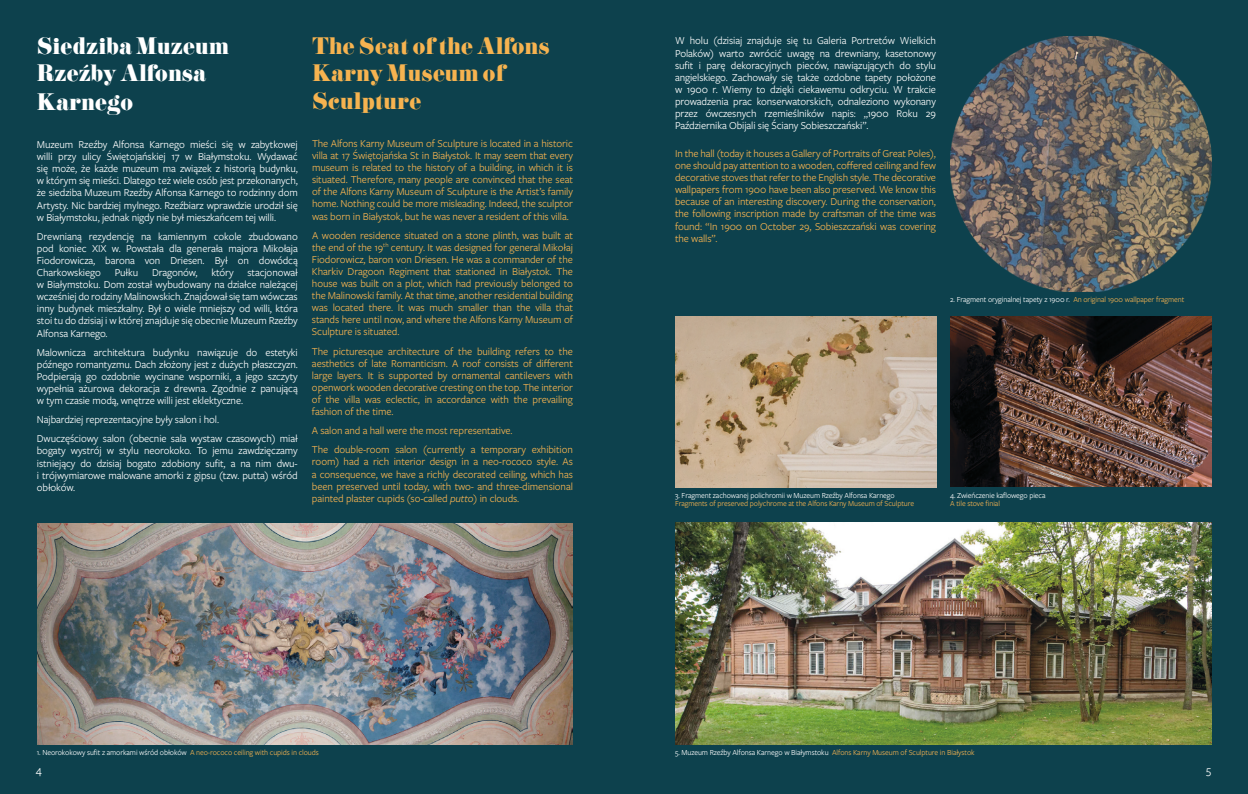
<style>
.page{position:relative;width:1248px;height:794px;background:#fff}
.page>*{position:absolute;margin:0;border:0;box-sizing:border-box;transform-origin:0 0}
.t1{font:25px/27.5px "Didoni URWD";letter-spacing:-.01em;color:#f6b350}
.t2{font:25px/28px "Didoni URWD";letter-spacing:-.01em;color:#fff}
.t3{font:12px "Freight Sans Pro";color:#fff}
.t4{font:11px/12.1px "Freight Sans Pro";letter-spacing:-.01em;color:#f6b350;text-align:justify}
.t5{font:11px/12.1px "Freight Sans Pro";letter-spacing:-.01em;color:#fff;text-align:justify}
.t6{font:8px "Freight Sans Pro";letter-spacing:-.01em;color:#fff}
.t7{font:8px "Freight Sans Pro";letter-spacing:-.01em;color:#f6b350}
.s1{font-style:italic}
.s2{color:#f6b350}
</style>
<div class="page">
<div style="left:0;top:0;width:632px;height:794px;background:#0d414d"></div>
<img style="left:38px;top:523px;width:535px;height:221px">
<div style="left:624px;top:0;width:623px;height:794px;background:#0d414d"></div>
<img style="left:675px;top:523px;width:535px;height:221px">
<img style="left:950px;top:317px;width:260px;height:170px">
<img style="left:950px;top:37px;width:260px;height:254px">
<img style="left:675px;top:317px;width:260px;height:170px">
<p class="t2" style="left:37px;top:32px;width:194px">Siedziba Muzeum<br>Rzeźby Alfonsa<br>Karnego</p>
<p class="t5" style="left:37px;top:138px;width:262px">Muzeum Rzeźby Alfonsa Karnego mieści się w zabytkowej willi przy ulicy Świętojańskiej 17 w Białymstoku. Wydawać się może, że każde muzeum ma związek z historią budynku, w którym się mieści. Dlatego też wiele osób jest przekonanych, że siedziba Muzeum Rzeźby Alfonsa Karnego to rodzinny dom Artysty. Nic bardziej mylnego. Rzeźbiarz wprawdzie urodził się w Białymstoku, jednak nigdy nie był mieszkańcem tej willi.</p>
<p class="t5" style="left:37px;top:230px;width:262px">Drewnianą rezydencję na kamiennym cokole zbudowano pod koniec XIX w. Powstała dla generała majora Mikołaja Fiodorowicza, barona von Driesen. Był on dowódcą Charkowskiego</p>
<p class="t5" style="left:115px;top:266px;width:25px">Pułku</p>
<p class="t5" style="left:152px;top:266px;width:47px">Dragonów,</p>
<p class="t5" style="left:211px;top:266px;width:24px">który</p>
<p class="t5" style="left:37px;top:266px;width:262px;text-indent:210px">stacjonował w Białymstoku. Dom został wybudowany na działce należącej wcześniej do rodziny Malinowskich. Znajdował się tam wówczas inny budynek mieszkalny. Był o wiele mniejszy od willi, która stoi tu do dzisiaj i w której znajduje się obecnie Muzeum Rzeźby Alfonsa Karnego.</p>
<p class="t5" style="left:37px;top:345px;width:262px">Malownicza architektura budynku nawiązuje do estetyki późnego romantyzmu. Dach złożony jest z dużych płaszczyzn.<br>Podpierają go ozdobnie wycinane wsporniki, a jego szczyty wypełnia ażurowa dekoracja z drewna. Zgodnie z panującą w tym czasie modą, wnętrze willi jest eklektyczne.</p>
<p class="t5" style="left:37px;top:409px;width:262px;line-height:19.1px">Najbardziej reprezentacyjne były salon i hol.<br>Dwuczęściowy salon (obecnie sala wystaw czasowych) miał</p>
<p class="t5" style="left:37px;top:444px;width:262px">bogaty wystrój w stylu neorokoko. To jemu zawdzięczamy istniejący do dzisiaj bogato zdobiony sufit, a na nim dwu&shy;i trójwymiarowe malowane amorki z gipsu (tzw. putta) wśród obłoków.</p>
<p class="t1" style="left:312px;top:32px;width:239px">The Seat of the Alfons<br>Karny Museum of<br>Sculpture</p>
<p class="t4" style="left:312px;top:137px;width:262px">The Alfons Karny Museum of Sculpture is located in a historic villa at 17 Świętojańska St in Białystok. It may seem that every museum is related to the history of a building, in which it is situated. Therefore, many people are convinced that the seat of the Alfons Karny Museum of Sculpture is the Artist’s family home. Nothing could be more misleading. Indeed, the sculptor was born in Białystok, but he was never a resident of this villa.</p>
<p class="t4" style="left:312px;top:228px;width:262px">A wooden residence situated on a stone plinth, was built at the end of the 19<sup>th</sup> century. It was designed for general Mikołaj Fiodorowicz, baron von Driesen. He was a commander of the Kharkiv Dragoon Regiment that stationed in Białystok. The house was built on a plot, which had previously belonged to the Malinowski family. At that time, another residential building was located there. It was much smaller than the villa that stands here until now, and where the Alfons Karny Museum of Sculpture is situated.</p>
<p class="t4" style="left:312px;top:344px;width:262px">The picturesque architecture of the building refers to the aesthetics of late Romanticism. A roof consists of different large layers. It is supported by ornamental cantilevers with openwork wooden decorative cresting on the top. The interior of the villa was eclectic, in accordance with the prevailing fashion of the time.</p>
<p class="t4" style="left:312px;top:420px;width:262px;line-height:19.1px">A salon and a hall were the most representative.<br>The double-room salon (currently a temporary exhibition</p>
<p class="t4" style="left:312px;top:455px;width:262px">room) had a rich interior design in a neo-rococo style. As a consequence, we have a richly decorated ceiling, which has been preserved until today, with two- and three-dimensional painted plaster cupids (so-called <span class="s1">putto</span>) in clouds.</p>
<p class="t6" style="left:37px;top:746px;width:283px">1. Neorokokowy sufit z amorkami wśród obłoków <span class="s2">A neo-rococo ceiling with cupids in clouds</span></p>
<p class="t3" style="left:36px;top:762px;width:8px">4</p>
<p class="t5" style="left:675px;top:34px;width:262px">W holu (dzisiaj znajduje się tu Galeria Portretów Wielkich Polaków) warto zwrócić uwagę na drewniany, kasetonowy sufit i parę dekoracyjnych pieców, nawiązujących do stylu angielskiego. Zachowały się także ozdobne tapety położone w 1900 r. Wiemy to dzięki ciekawemu odkryciu. W trakcie prowadzenia prac konserwatorskich, odnaleziono wykonany przez ówczesnych rzemieślników napis: „1900 Roku 29<br>Października Obijali się Ściany Sobieszczański”.</p>
<p class="t4" style="left:675px;top:147px;width:262px">In the hall (today it houses a Gallery of Portraits of Great Poles), one should pay attention to a wooden, coffered ceiling and few decorative stoves that refer to the English style. The decorative wallpapers from 1900 have been also preserved. We know this because of an interesting discovery. During the conservation, the following inscription made by craftsman of the time was found: “In 1900 on October 29, Sobieszczański was covering the walls”.</p>
<p class="t6" style="left:950px;top:294px;width:236px">2. Fragment oryginalnej tapety z 1900 r. <span class="s2">An original 1900 wallpaper fragment</span></p>
<p class="t6" style="left:675px;top:490px;width:221px">3. Fragment zachowanej polichromii w Muzeum Rzeźby Alfonsa Karnego</p>
<p class="t7" style="left:675px;top:498px;width:241px">Fragments of preserved polychrome at the Alfons Karny Museum of Sculpture</p>
<p class="t6" style="left:950px;top:490px;width:97px">4. Zwieńczenie kaflowego pieca</p>
<p class="t7" style="left:950px;top:498px;width:51px">A tile stove finial</p>
<p class="t6" style="left:675px;top:747px;width:301px">5. Muzeum Rzeźby Alfonsa Karnego w Białymstoku <span class="s2">Alfons Karny Museum of Sculpture in Białystok</span></p>
<p class="t3" style="left:1205px;top:762px;width:7px">5</p>
</div>
